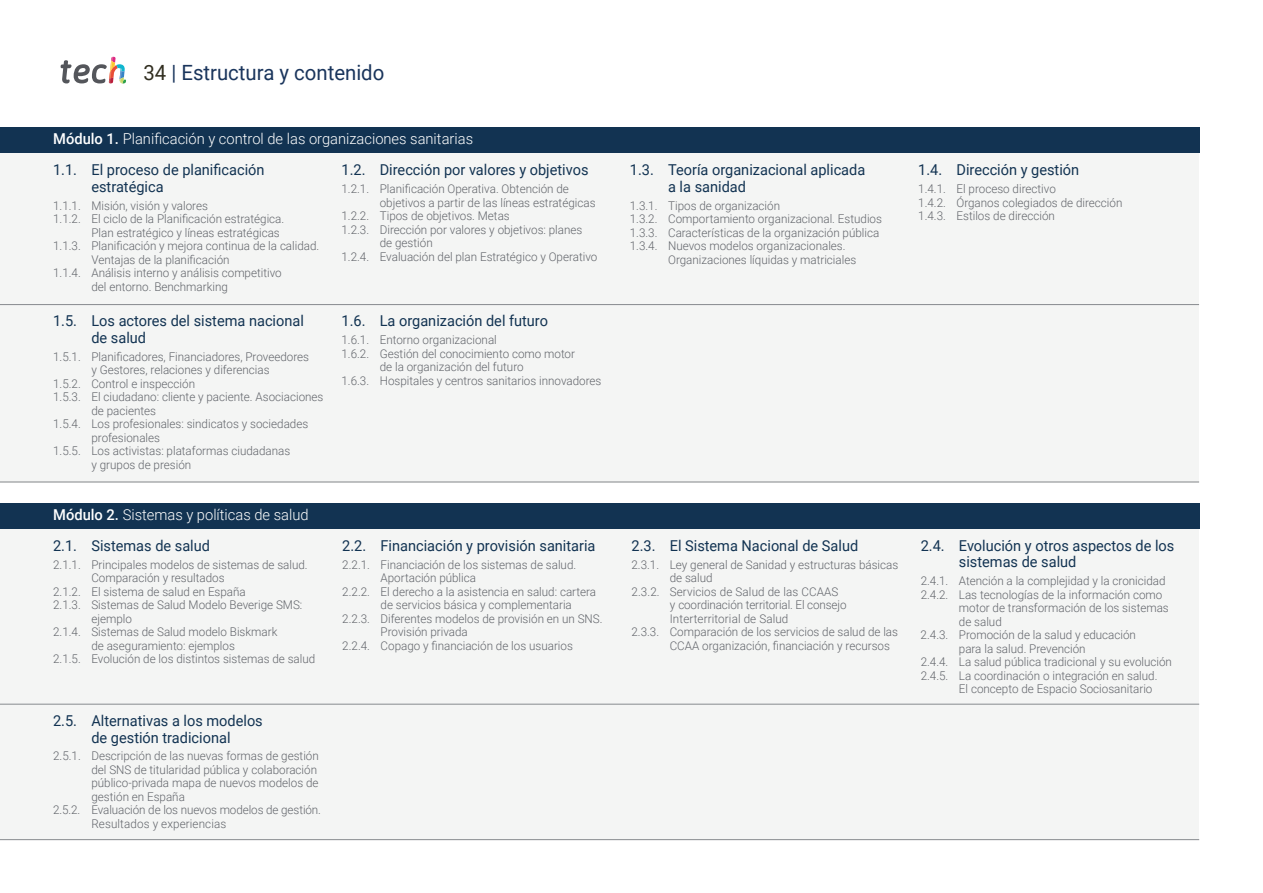
<style>
.page{position:relative;width:1263px;height:893px;background:#fff}
.page>*{position:absolute;margin:0;border:0;box-sizing:border-box;transform-origin:0 0}
.t1{font:21px "Roboto";color:#1a355c}
.t2{font:15px/16.5px "Roboto";color:#123352}
.t3{font:300 15px/30.9px "Roboto";color:#fff}
.t4{font:300 12px/13.5px "Roboto";color:#61646a}
.s1{color:#312e20}
.s2{font-weight:500}
.s3{font-weight:400;color:#123352}
</style>
<div class="page">
<div style="left:0;top:529px;width:1199px;height:310px;background:#f4f5f4"></div>
<div style="left:0;top:153px;width:1199px;height:329px;background:#f4f5f4"></div>
<div style="left:0;top:128px;width:1199px;height:25px;background:#123352"></div>
<hr style="left:0;top:304px;width:1199px;height:1px;background:#878a8e">
<hr style="left:0;top:482px;width:1199px;height:1px;background:#878a8e">
<svg style="left:61px;top:57px;width:65px;height:27px"></svg>
<hr style="left:0;top:704px;width:1199px;height:1px;background:#878a8e">
<hr style="left:0;top:839px;width:1199px;height:1px;background:#878a8e">
<div style="left:0;top:503px;width:1199px;height:26px;background:#123352"></div>
<h1 class="t1" style="left:144px;top:57px;width:242px"><span class="s1">34</span> | Estructura y contenido</h1>
<p class="t3" style="left:53px;top:123px;width:421px"><span class="s2">Módulo 1.</span> Planificación y control de las organizaciones sanitarias</p>
<p class="t2" style="left:91px;top:161px;width:175px;text-indent:-38px">1.1. El proceso de planificación estratégica</p>
<p class="t4" style="left:53px;top:198px;width:156px">1.1.1. Misión, visión y valores</p>
<p class="t4" style="left:53px;top:212px;width:233px">1.1.2. El ciclo de la Planificación estratégica.</p>
<p class="t4" style="left:91px;top:225px;width:190px">Plan estratégico y líneas estratégicas</p>
<p class="t4" style="left:53px;top:239px;width:268px">1.1.3. Planificación y mejora continua de la calidad.</p>
<p class="t4" style="left:91px;top:252px;width:140px">Ventajas de la planificación</p>
<p class="t4" style="left:53px;top:266px;width:230px">1.1.4. Análisis interno y análisis competitivo</p>
<p class="t4" style="left:91px;top:279px;width:138px">del entorno. Benchmarking</p>
<p class="t2" style="left:91px;top:312px;width:214px;text-indent:-38px">1.5. Los actores del sistema nacional de salud</p>
<p class="t4" style="left:53px;top:349px;width:257px">1.5.1. Planificadores, Financiadores, Proveedores</p>
<p class="t4" style="left:91px;top:363px;width:180px">y Gestores, relaciones y diferencias</p>
<p class="t4" style="left:53px;top:376px;width:143px">1.5.2. Control e inspección</p>
<p class="t4" style="left:53px;top:390px;width:272px">1.5.3. El ciudadano: cliente y paciente. Asociaciones</p>
<p class="t4" style="left:91px;top:403px;width:66px">de pacientes</p>
<p class="t4" style="left:53px;top:417px;width:257px">1.5.4. Los profesionales: sindicatos y sociedades</p>
<p class="t4" style="left:91px;top:430px;width:70px">profesionales</p>
<p class="t4" style="left:53px;top:444px;width:239px">1.5.5. Los activistas: plataformas ciudadanas</p>
<p class="t4" style="left:91px;top:457px;width:101px">y grupos de presión</p>
<p class="t3" style="left:53px;top:499px;width:257px"><span class="s2">Módulo 2.</span> Sistemas y políticas de salud<br><span class="s3">2.1. Sistemas de salud</span></p>
<p class="t4" style="left:53px;top:557px;width:256px">2.1.1. Principales modelos de sistemas de salud.</p>
<p class="t4" style="left:91px;top:571px;width:135px">Comparación y resultados</p>
<p class="t4" style="left:53px;top:584px;width:194px">2.1.2. El sistema de salud en España</p>
<p class="t4" style="left:53px;top:598px;width:251px">2.1.3. Sistemas de Salud Modelo Beverige SMS:</p>
<p class="t4" style="left:91px;top:611px;width:42px">ejemplo</p>
<p class="t4" style="left:53px;top:625px;width:226px">2.1.4. Sistemas de Salud modelo Biskmark</p>
<p class="t4" style="left:91px;top:638px;width:145px">de aseguramiento: ejemplos</p>
<p class="t4" style="left:53px;top:652px;width:264px">2.1.5. Evolución de los distintos sistemas de salud</p>
<p class="t2" style="left:341px;top:161px;width:248px">1.2. Dirección por valores y objetivos</p>
<p class="t4" style="left:341px;top:182px;width:229px">1.2.1. Planificación Operativa. Obtención de</p>
<p class="t4" style="left:380px;top:195px;width:217px">objetivos a partir de las líneas estratégicas</p>
<p class="t4" style="left:341px;top:209px;width:170px">1.2.2. Tipos de objetivos. Metas</p>
<p class="t4" style="left:341px;top:222px;width:242px">1.2.3. Dirección por valores y objetivos: planes</p>
<p class="t4" style="left:380px;top:236px;width:54px">de gestión</p>
<p class="t4" style="left:341px;top:249px;width:257px">1.2.4. Evaluación del plan Estratégico y Operativo</p>
<p class="t2" style="left:341px;top:312px;width:208px">1.6. La organización del futuro</p>
<p class="t4" style="left:341px;top:333px;width:157px">1.6.1. Entorno organizacional</p>
<p class="t4" style="left:341px;top:346px;width:235px">1.6.2. Gestión del conocimiento como motor</p>
<p class="t4" style="left:380px;top:360px;width:145px">de la organización del futuro</p>
<p class="t4" style="left:341px;top:373px;width:261px">1.6.3. Hospitales y centros sanitarios innovadores</p>
<p class="t2" style="left:342px;top:537px;width:255px">2.2. Financiación y provisión sanitaria</p>
<p class="t4" style="left:342px;top:557px;width:235px">2.2.1. Financiación de los sistemas de salud.</p>
<p class="t4" style="left:381px;top:571px;width:97px">Aportación pública</p>
<p class="t4" style="left:342px;top:584px;width:255px">2.2.2. El derecho a la asistencia en salud: cartera</p>
<p class="t4" style="left:381px;top:598px;width:193px">de servicios básica y complementaria</p>
<p class="t4" style="left:342px;top:611px;width:262px">2.2.3. Diferentes modelos de provisión en un SNS.</p>
<p class="t4" style="left:381px;top:625px;width:89px">Provisión privada</p>
<p class="t4" style="left:342px;top:638px;width:232px">2.2.4. Copago y financiación de los usuarios</p>
<p class="t2" style="left:53px;top:712px;width:211px;text-align:center">2.5. Alternativas a los modelos de gestión tradicional</p>
<p class="t4" style="left:53px;top:749px;width:267px">2.5.1. Descripción de las nuevas formas de gestión</p>
<p class="t4" style="left:91px;top:762px;width:227px">del SNS de titularidad pública y colaboración</p>
<p class="t4" style="left:91px;top:776px;width:229px">público-privada mapa de nuevos modelos de</p>
<p class="t4" style="left:91px;top:789px;width:95px">gestión en España</p>
<p class="t4" style="left:53px;top:803px;width:269px">2.5.2. Evaluación de los nuevos modelos de gestión.</p>
<p class="t4" style="left:91px;top:816px;width:136px">Resultados y experiencias</p>
<p class="t2" style="left:668px;top:161px;width:199px;text-indent:-38px">1.3. Teoría organizacional aplicada a la sanidad</p>
<p class="t4" style="left:630px;top:198px;width:152px">1.3.1. Tipos de organización</p>
<p class="t4" style="left:630px;top:212px;width:254px">1.3.2. Comportamiento organizacional. Estudios</p>
<p class="t4" style="left:630px;top:225px;width:251px">1.3.3. Características de la organización pública</p>
<p class="t4" style="left:630px;top:239px;width:217px">1.3.4. Nuevos modelos organizacionales.</p>
<p class="t4" style="left:668px;top:252px;width:190px">Organizaciones líquidas y matriciales</p>
<p class="t2" style="left:918px;top:161px;width:163px">1.4. Dirección y gestión</p>
<p class="t4" style="left:918px;top:182px;width:206px">1.4.1. El proceso directivo<br>1.4.2. Órganos colegiados de dirección<br>1.4.3. Estilos de dirección</p>
<p class="t2" style="left:631px;top:537px;width:228px">2.3. El Sistema Nacional de Salud</p>
<p class="t4" style="left:631px;top:557px;width:268px">2.3.1. Ley general de Sanidad y estructuras básicas</p>
<p class="t4" style="left:670px;top:571px;width:44px">de salud</p>
<p class="t4" style="left:631px;top:584px;width:208px">2.3.2. Servicios de Salud de las CCAAS</p>
<p class="t4" style="left:670px;top:598px;width:178px">y coordinación territorial. El consejo</p>
<p class="t4" style="left:670px;top:611px;width:120px">Interterritorial de Salud</p>
<p class="t4" style="left:631px;top:625px;width:268px">2.3.3. Comparación de los servicios de salud de las</p>
<p class="t4" style="left:670px;top:638px;width:222px">CCAA organización, financiación y recursos</p>
<p class="t2" style="left:959px;top:537px;width:217px;text-indent:-38px">2.4. Evolución y otros aspectos de los sistemas de salud</p>
<p class="t4" style="left:921px;top:574px;width:246px">2.4.1. Atención a la complejidad y la cronicidad</p>
<p class="t4" style="left:921px;top:587px;width:243px">2.4.2. Las tecnologías de la información como</p>
<p class="t4" style="left:959px;top:601px;width:211px">motor de transformación de los sistemas</p>
<p class="t4" style="left:959px;top:614px;width:44px">de salud</p>
<p class="t4" style="left:921px;top:628px;width:217px">2.4.3. Promoción de la salud y educación</p>
<p class="t4" style="left:959px;top:641px;width:128px">para la salud. Prevención</p>
<p class="t4" style="left:921px;top:655px;width:253px">2.4.4. La salud pública tradicional y su evolución</p>
<p class="t4" style="left:921px;top:668px;width:238px">2.4.5. La coordinación o integración en salud.</p>
<p class="t4" style="left:959px;top:682px;width:195px">El concepto de Espacio Sociosanitario</p>
</div>
